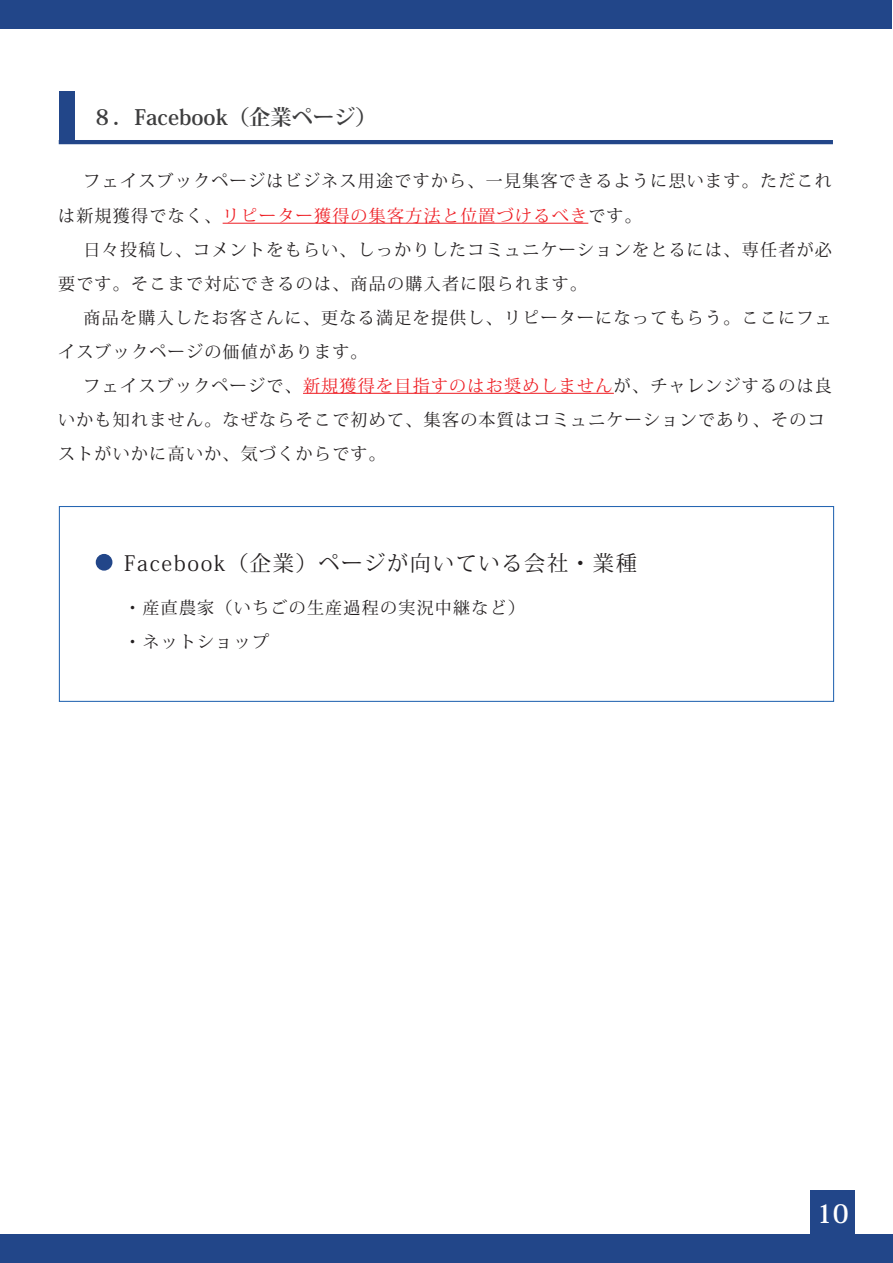
<style>
.page{position:relative;width:893px;height:1263px;background:#fff}
.page>*{position:absolute;margin:0;border:0;box-sizing:border-box;transform-origin:0 0}
.t1{font:700 25.5px "Koz Min Pr 6 N";color:#fff}
.t2{font:21.3px "Koz Min Pr 6 N";letter-spacing:.075em;color:#231f20}
.t3{font:700 21.3px "Koz Min Pr 6 N";color:#3e3e3f}
.t4{font:16.95px/34px "Koz Min Pr 6 N";letter-spacing:.075em;color:#231f20}
.s1{color:#ee1d23}
</style>
<div class="page">
<div style="left:59px;top:506px;width:775px;height:196px;border:1px solid #2666b2"></div>
<div style="left:96px;top:554px;width:16px;height:17px;background:#224689;border-radius:50%"></div>
<div style="left:0;top:0;width:892px;height:28px;background:#224689"></div>
<div style="left:0;top:1235px;width:893px;height:28px;background:#224689"></div>
<div style="left:59px;top:92px;width:15px;height:50px;background:#224689"></div>
<div style="left:810px;top:1190px;width:45px;height:45px;background:#224689"></div>
<hr style="left:59px;top:140px;width:774px;height:4px;background:#224689">
<hr style="left:223px;top:223px;width:365px;height:1px;background:#ee1d23">
<hr style="left:303px;top:393px;width:311px;height:1px;background:#ee1d23">
<p class="t3" style="left:92px;top:105px;width:286px">８．Facebook（企業ページ）</p>
<p class="t4" style="left:58px;top:165px;width:775px;text-indent:26px">フェイスブックページはビジネス用途ですから、一見集客できるように思います。ただこれは新規獲得でなく、<span class="s1">リピーター獲得の集客方法と位置づけるべき</span>です。</p>
<p class="t4" style="left:58px;top:233px;width:775px;text-indent:26px">日々投稿し、コメントをもらい、しっかりしたコミュニケーションをとるには、専任者が必要です。そこまで対応できるのは、商品の購入者に限られます。</p>
<p class="t4" style="left:58px;top:301px;width:775px;text-indent:26px">商品を購入したお客さんに、更なる満足を提供し、リピーターになってもらう。ここにフェイスブックページの価値があります。</p>
<p class="t4" style="left:58px;top:369px;width:775px;text-indent:26px">フェイスブックページで、<span class="s1">新規獲得を目指すのはお奨めしません</span>が、チャレンジするのは良いかも知れません。なぜならそこで初めて、集客の本質はコミュニケーションであり、そのコストがいかに高いか、気づくからです。</p>
<p class="t2" style="left:124px;top:551px;width:514px">Facebook（企業）ページが向いている会社・業種</p>
<p class="t4" style="left:124px;top:591px;width:402px">・産直農家（いちごの生産過程の実況中継など）・ネットショップ</p>
<h1 class="t1" style="left:817px;top:1199px;width:33px">10</h1>
</div>
